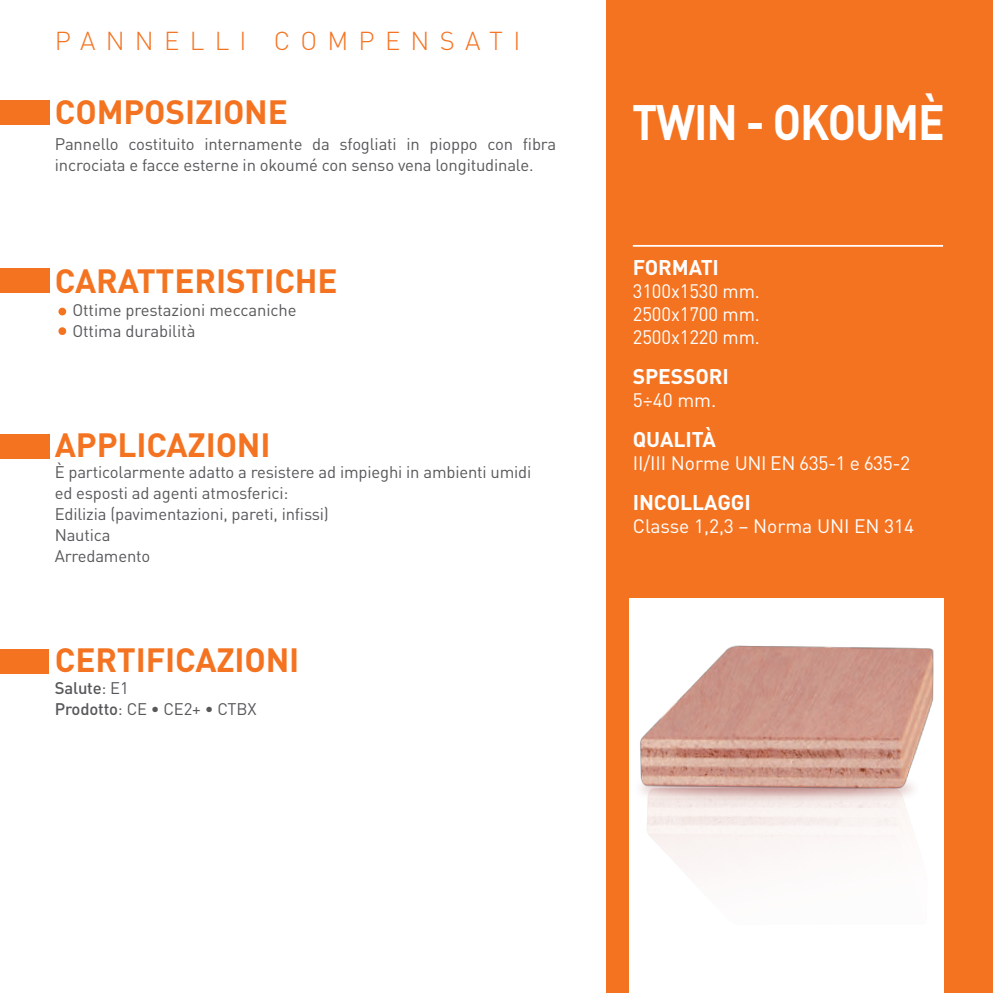
<style>
.page{position:relative;width:993px;height:993px;background:#fff}
.page>*{position:absolute;margin:0;border:0;box-sizing:border-box;transform-origin:0 0}
.t1{font:700 49px "DIN";letter-spacing:-.025em;color:#fff;scale:.9 1}
.t2{font:700 33.25px "DIN";letter-spacing:-.005em;color:#f47321}
.t3{font:300 25.55px "DIN";letter-spacing:.4em;color:#f47321}
.t4{font:700 21px "DIN";letter-spacing:-.005em;color:#fff}
.t5{font:19.25px "DIN";letter-spacing:-.005em;color:#fff}
.t6{font:19.25px/23.1px "DIN";letter-spacing:-.005em;color:#fff;text-align:justify;scale:.96 1}
.t7{font:16.62px/21px "DIN";letter-spacing:-.01em;color:#57585a}
.s1{font-weight:500}
</style>
<div class="page">
<div style="left:606px;top:0;width:386px;height:992px;background:#f47321"></div>
<div style="left:0;top:100px;width:49px;height:24px;background:#f47321"></div>
<div style="left:0;top:268px;width:49px;height:24px;background:#f47321"></div>
<div style="left:0;top:434px;width:49px;height:24px;background:#f47321"></div>
<div style="left:58px;top:307px;width:8px;height:8px;background:#f47321;border-radius:50%"></div>
<div style="left:58px;top:327px;width:8px;height:8px;background:#f47321;border-radius:50%"></div>
<div style="left:0;top:649px;width:49px;height:24px;background:#f47321"></div>
<hr style="left:632px;top:245px;width:310px;height:2px;background:#fff">
<div style="left:629px;top:598px;width:314px;height:394px;background:#fff"></div>
<img style="left:668px;top:855px;width:276px;height:110px">
<img style="left:647px;top:823px;width:297px;height:32px">
<img style="left:640px;top:602px;width:304px;height:221px">
<p class="t3" style="left:55px;top:25px;width:466px">PANNELLI COMPENSATI</p>
<p class="t2" style="left:55px;top:90px;width:234px">COMPOSIZIONE</p>
<p class="t7" style="left:55px;top:133px;width:502px">Pannello costituito internamente da sfogliati in pioppo con fibra incrociata e facce esterne in okoumé con senso vena longitudinale.</p>
<p class="t2" style="left:55px;top:259px;width:284px">CARATTERISTICHE</p>
<p class="t7" style="left:72px;top:298px;width:226px">Ottime prestazioni meccaniche<br>Ottima durabilità</p>
<p class="t2" style="left:55px;top:423px;width:217px">APPLICAZIONI</p>
<p class="t7" style="left:55px;top:461px;width:478px">È particolarmente adatto a resistere ad impieghi in ambienti umidi ed esposti ad agenti atmosferici:<br>Edilizia (pavimentazioni, pareti, infissi)<br>Nautica<br>Arredamento</p>
<p class="t2" style="left:55px;top:638px;width:246px">CERTIFICAZIONI</p>
<p class="t7" style="left:55px;top:676px;width:203px"><span class="s1">Salute</span>: E1<br><span class="s1">Prodotto</span>: CE • CE2+ • CTBX</p>
<p class="t1" style="left:631px;top:90px;width:349px">TWIN - OKOUMÈ</p>
<p class="t4" style="left:632px;top:253px;width:88px">FORMATI</p>
<p class="t6" style="left:632px;top:279px;width:134px">3100x1530 mm.<br>2500x1700 mm.<br>2500x1220 mm.</p>
<p class="t4" style="left:632px;top:363px;width:97px">SPESSORI</p>
<p class="t5" style="left:632px;top:388px;width:85px">5÷40 mm.</p>
<p class="t4" style="left:632px;top:426px;width:84px">QUALITÀ</p>
<p class="t5" style="left:632px;top:451px;width:279px">II/III Norme UNI EN 635-1 e 635-2</p>
<p class="t4" style="left:632px;top:489px;width:119px">INCOLLAGGI</p>
<p class="t5" style="left:632px;top:514px;width:283px">Classe 1,2,3 – Norma UNI EN 314</p>
</div>
